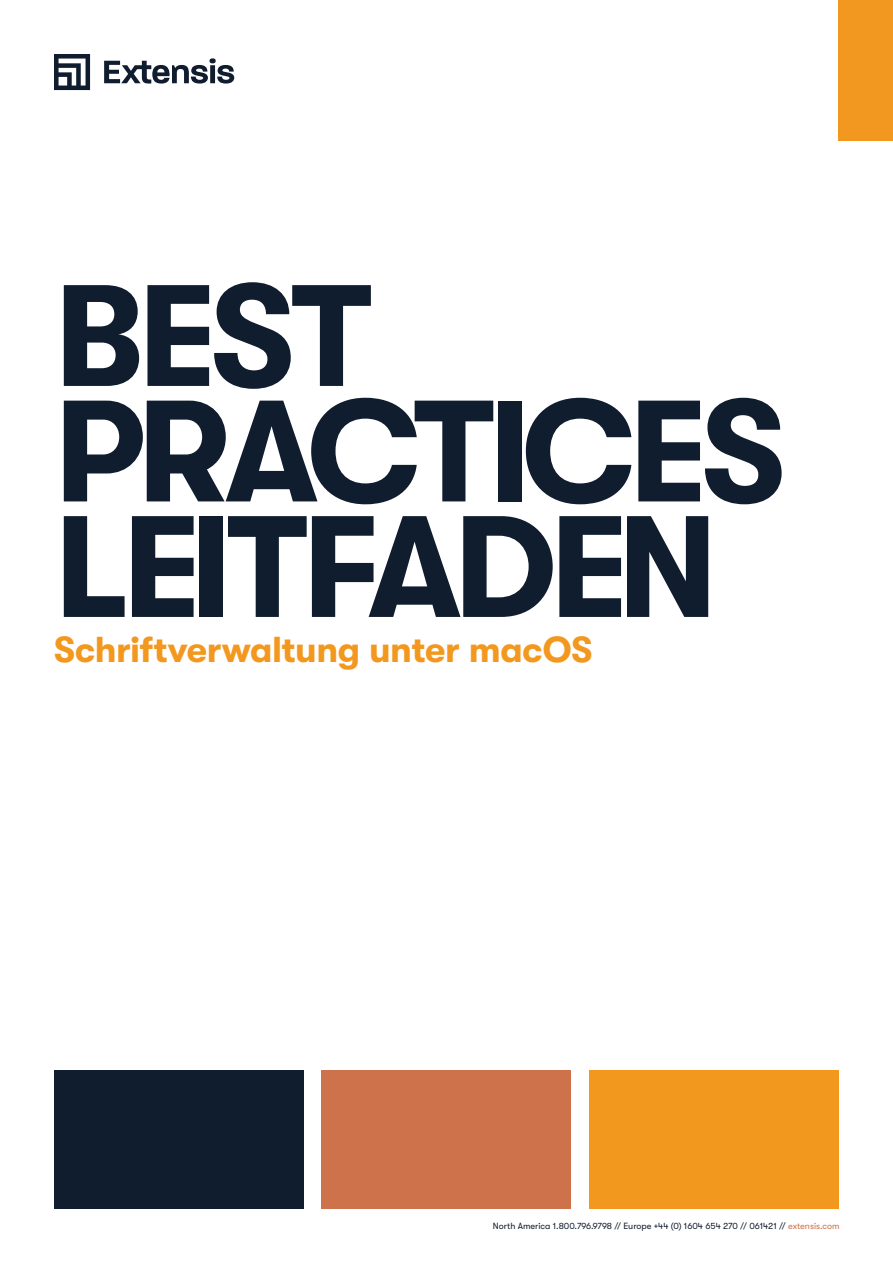
<style>
.page{position:relative;width:893px;height:1263px;background:#fff}
.page>*{position:absolute;margin:0;border:0;box-sizing:border-box;transform-origin:0 0}
.t1{font:700 144px/115.5px "GT Walsheim";letter-spacing:-.05em;color:#101d2e}
.t2{font:700 36px "GT Walsheim";letter-spacing:-.01em;color:#f3981f}
.t3{font:9px "GT Walsheim";color:#101d2e}
.s1{color:#ce724b}
</style>
<div class="page">
<div style="left:839px;top:0;width:54px;height:141px;background:#f29820"></div>
<svg style="left:54px;top:54px;width:36px;height:36px"></svg>
<svg style="left:104px;top:58px;width:130px;height:26px"></svg>
<div style="left:54px;top:1070px;width:250px;height:139px;background:#101d2e"></div>
<div style="left:322px;top:1070px;width:249px;height:139px;background:#ce724b"></div>
<div style="left:589px;top:1070px;width:250px;height:139px;background:#f3981f"></div>
<h1 class="t1" style="left:54px;top:279px;width:733px">BEST<br>PRACTICES<br>LEITFADEN</h1>
<h2 class="t2" style="left:54px;top:629px;width:540px">Schriftverwaltung unter macOS</h2>
<p class="t3" style="left:493px;top:1221px;width:348px">North America 1.800.796.9798 // Europe +44 (0) 1604 654 270 // 061421 // <span class="s1">extensis.com</span></p>
</div>
